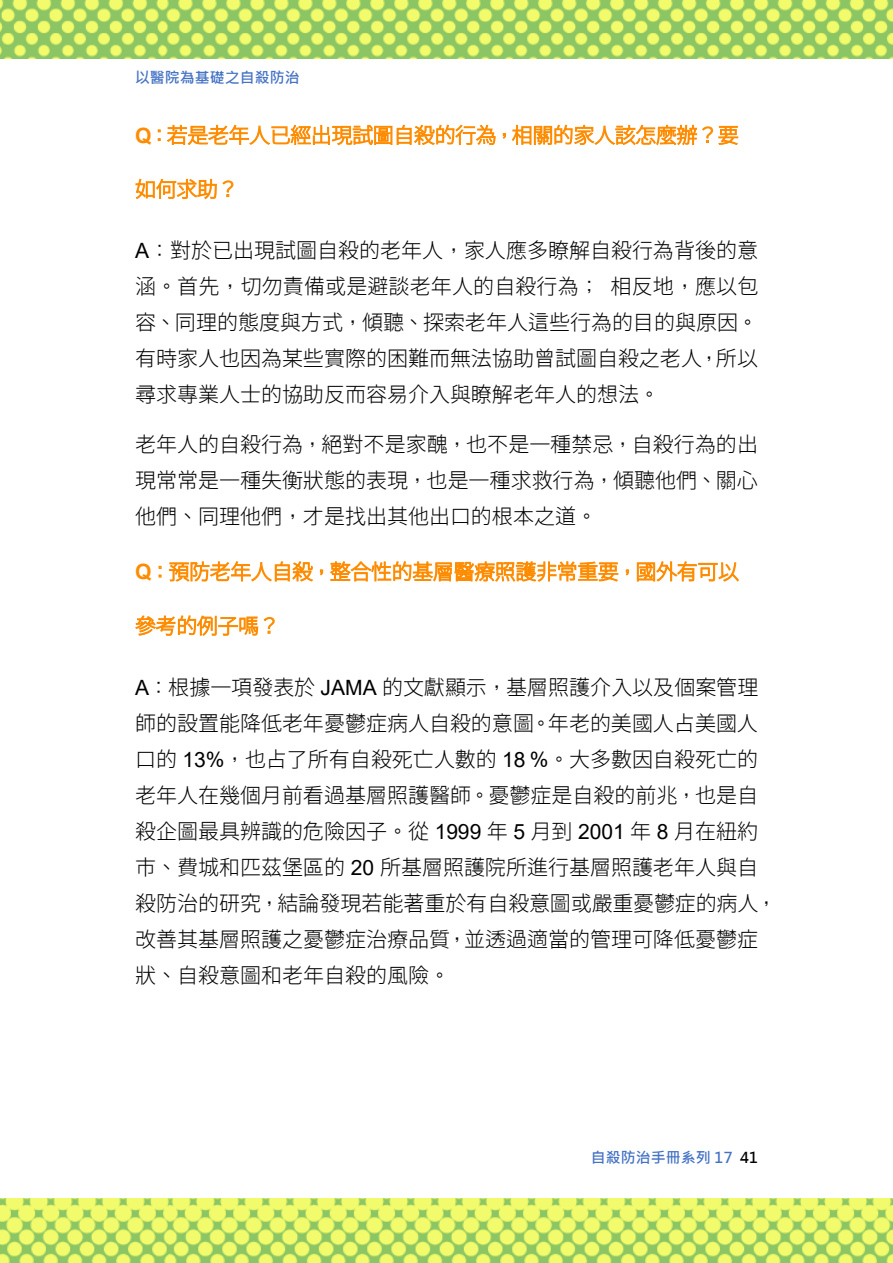
<style>
.page{position:relative;width:893px;height:1263px;background:#fff}
.page>*{position:absolute;margin:0;border:0;box-sizing:border-box;transform-origin:0 0}
.t1{font:300 21px/36px "Taipei Sans TC Beta";color:#000;text-align:justify}
.t2{font:300 21px "Taipei Sans TC Beta";letter-spacing:-.015em;color:#ff8c00}
.t3{font:700 15px "Microsoft Jheng Hei";color:#4472c4}
.s1{font-family:"Arial";font-weight:700}
.s2{font-family:"Arial";font-weight:400}
.s3{color:#000}
</style>
<div class="page">
<img style="left:0;top:0;width:893px;height:59px">
<img style="left:0;top:1199px;width:893px;height:64px">
<p class="t3" style="left:135px;top:68px;width:166px">以醫院為基礎之自殺防治</p>
<p class="t2" style="left:135px;top:123px;width:605px"><span class="s1">Q</span>：若是老年人已經出現試圖自殺的行為，相關的家人該怎麼辦？要</p>
<p class="t2" style="left:135px;top:177px;width:105px">如何求助？</p>
<p class="t1" style="left:135px;top:233px;width:625px"><span class="s2">A</span>：對於已出現試圖自殺的老年人，家人應多瞭解自殺行為背後的意涵。首先，切勿責備或是避談老年人的自殺行為；相反地，應以包容、同理的態度與方式，傾聽、探索老年人這些行為的目的與原因。有時家人也因為某些實際的困難而無法協助曾試圖自殺之老人，所以尋求專業人士的協助反而容易介入與瞭解老年人的想法。</p>
<p class="t1" style="left:135px;top:427px;width:624px">老年人的自殺行為，絕對不是家醜，也不是一種禁忌，自殺行為的出現常常是一種失衡狀態的表現，也是一種求救行為，傾聽他們、關心他們、同理他們，才是找出其他出口的根本之道。</p>
<p class="t2" style="left:135px;top:560px;width:606px"><span class="s1">Q</span>：預防老年人自殺，整合性的基層醫療照護非常重要，國外有可以</p>
<p class="t2" style="left:135px;top:614px;width:146px">參考的例子嗎？</p>
<p class="t1" style="left:135px;top:670px;width:643px;text-align:left"><span class="s2">A</span>：根據一項發表於 <span class="s2">JAMA</span> 的文獻顯示，基層照護介入以及個案管理師的設置能降低老年憂鬱症病人自殺的意圖。年老的美國人占美國人口的 <span class="s2">13%</span>，也占了所有自殺死亡人數的 <span class="s2">18 %</span>。大多數因自殺死亡的老年人在幾個月前看過基層照護醫師。憂鬱症是自殺的前兆，也是自殺企圖最具辨識的危險因子。從 <span class="s2">1999</span> 年 <span class="s2">5</span> 月到 <span class="s2">2001</span> 年 <span class="s2">8</span> 月在紐約市、費城和匹茲堡區的 <span class="s2">20</span> 所基層照護院所進行基層照護老年人與自殺防治的研究，結論發現若能著重於有自殺意圖或嚴重憂鬱症的病人，改善其基層照護之憂鬱症治療品質，並透過適當的管理可降低憂鬱症狀、自殺意圖和老年自殺的風險。</p>
<p class="t3" style="left:591px;top:1148px;width:168px">自殺防治手冊系列 17 <span class="s3">41</span></p>
</div>
